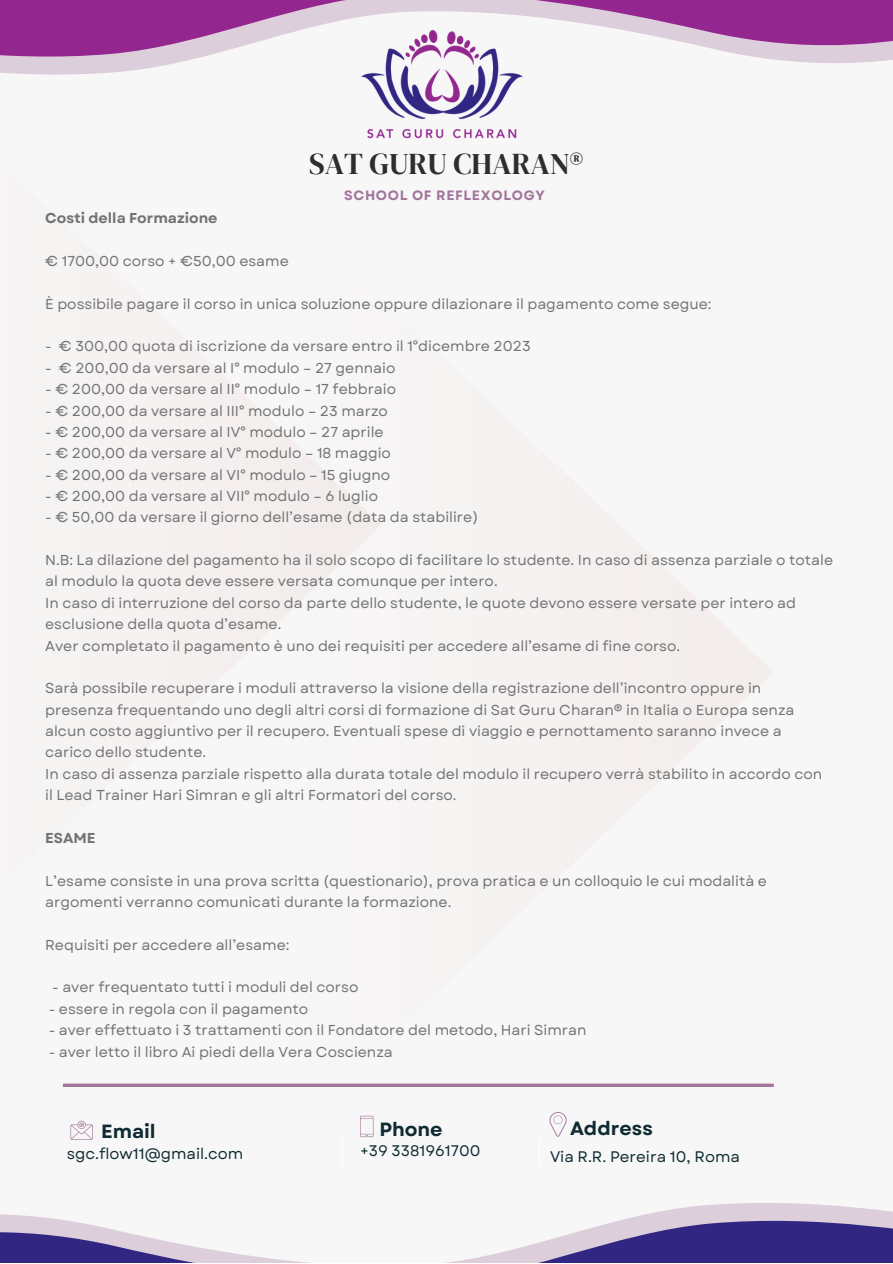
<style>
.page{position:relative;width:893px;height:1264px;background:#fff}
.page>*{position:absolute;margin:0;border:0;box-sizing:border-box;transform-origin:0 0}
.t1{font:30px "DM Serif Display";color:#2c2d2d}
.t2{font:700 19.05px "Garet";color:#0f2c33}
.t3{font:15.3px "Garet";color:#0f2c33}
.t4{font:14.4px "Garet";color:#737373}
.t5{font:700 14.4px "Garet";color:#737373}
.t6{font:700 13.5px "Garet";letter-spacing:.05em;color:#a2769c}
</style>
<div class="page">
<div style="left:0;top:0;width:892px;height:1262px;background:#f8f7f7"></div>
<hr style="left:341px;top:1136px;width:2px;height:31px;background:#fff">
<hr style="left:538px;top:1136px;width:1px;height:31px;background:#fff">
<svg style="left:0;top:57px;width:892px;height:18px"></svg>
<svg style="left:0;top:0;width:892px;height:57px"></svg>
<svg style="left:0;top:1203px;width:892px;height:17px"></svg>
<svg style="left:0;top:1220px;width:892px;height:42px"></svg>
<img style="left:361px;top:30px;width:161px;height:109px">
<svg style="left:70px;top:1120px;width:23px;height:19px"></svg>
<svg style="left:360px;top:1115px;width:13px;height:22px"></svg>
<svg style="left:549px;top:1112px;width:17px;height:24px"></svg>
<hr style="left:63px;top:1083px;width:710px;height:3px;background:#a2769c">
<p class="t1" style="left:309px;top:143px;width:268px">SAT GURU CHARAN®️</p>
<p class="t6" style="left:344px;top:186px;width:202px">SCHOOL OF REFLEXOLOGY</p>
<p class="t5" style="left:45px;top:208px;width:174px">Costi della Formazione</p>
<p class="t4" style="left:45px;top:250px;width:245px">€ 1700,00 corso + €50,00 esame</p>
<p class="t4" style="left:45px;top:293px;width:668px">È possibile pagare il corso in unica soluzione oppure dilazionare il pagamento come segue:</p>
<p class="t4" style="left:45px;top:336px;width:487px">- € 300,00 quota di iscrizione da versare entro il 1°dicembre 2023</p>
<p class="t4" style="left:45px;top:357px;width:351px">- € 200,00 da versare al I° modulo – 27 gennaio</p>
<p class="t4" style="left:45px;top:379px;width:352px">- € 200,00 da versare al II° modulo – 17 febbraio</p>
<p class="t4" style="left:45px;top:400px;width:344px">- € 200,00 da versare al III° modulo – 23 marzo</p>
<p class="t4" style="left:45px;top:421px;width:340px">- € 200,00 da versare al IV° modulo – 27 aprile</p>
<p class="t4" style="left:45px;top:443px;width:347px">- € 200,00 da versare al V° modulo – 18 maggio</p>
<p class="t4" style="left:45px;top:464px;width:346px">- € 200,00 da versare al VI° modulo – 15 giugno</p>
<p class="t4" style="left:45px;top:485px;width:334px">- € 200,00 da versare al VII° modulo – 6 luglio</p>
<p class="t4" style="left:45px;top:507px;width:434px">- € 50,00 da versare il giorno dell’esame (data da stabilire)</p>
<p class="t4" style="left:45px;top:549px;width:789px">N.B: La dilazione del pagamento ha il solo scopo di facilitare lo studente. In caso di assenza parziale o totale</p>
<p class="t4" style="left:45px;top:571px;width:454px">al modulo la quota deve essere versata comunque per intero.</p>
<p class="t4" style="left:45px;top:592px;width:752px">In caso di interruzione del corso da parte dello studente, le quote devono essere versate per intero ad</p>
<p class="t4" style="left:45px;top:614px;width:238px">esclusione della quota d’esame.</p>
<p class="t4" style="left:45px;top:635px;width:636px">Aver completato il pagamento è uno dei requisiti per accedere all’esame di fine corso.</p>
<p class="t4" style="left:45px;top:678px;width:717px">Sarà possibile recuperare i moduli attraverso la visione della registrazione dell’incontro oppure in</p>
<p class="t4" style="left:45px;top:699px;width:750px">presenza frequentando uno degli altri corsi di formazione di Sat Guru Charan® in Italia o Europa senza</p>
<p class="t4" style="left:45px;top:720px;width:738px">alcun costo aggiuntivo per il recupero. Eventuali spese di viaggio e pernottamento saranno invece a</p>
<p class="t4" style="left:45px;top:742px;width:162px">carico dello studente.</p>
<p class="t4" style="left:45px;top:763px;width:778px">In caso di assenza parziale rispetto alla durata totale del modulo il recupero verrà stabilito in accordo con</p>
<p class="t4" style="left:45px;top:784px;width:413px">il Lead Trainer Hari Simran e gli altri Formatori del corso.</p>
<p class="t5" style="left:45px;top:827px;width:52px">ESAME</p>
<p class="t4" style="left:45px;top:870px;width:723px">L’esame consiste in una prova scritta (questionario), prova pratica e un colloquio le cui modalità e</p>
<p class="t4" style="left:45px;top:891px;width:407px">argomenti verranno comunicati durante la formazione.</p>
<p class="t4" style="left:45px;top:934px;width:246px">Requisiti per accedere all’esame:</p>
<p class="t4" style="left:52px;top:977px;width:307px">- aver frequentato tutti i moduli del corso</p>
<p class="t4" style="left:49px;top:998px;width:261px">- essere in regola con il pagamento</p>
<p class="t4" style="left:49px;top:1019px;width:539px">- aver effettuato i 3 trattamenti con il Fondatore del metodo, Hari Simran</p>
<p class="t4" style="left:49px;top:1041px;width:345px">- aver letto il libro Ai piedi della Vera Coscienza</p>
<p class="t2" style="left:101px;top:1117px;width:56px">Email</p>
<p class="t2" style="left:570px;top:1114px;width:84px">Address</p>
<p class="t2" style="left:379px;top:1115px;width:65px">Phone</p>
<p class="t3" style="left:67px;top:1142px;width:178px">sgc.flow11@gmail.com</p>
<p class="t3" style="left:360px;top:1139px;width:122px">+39 3381961700</p>
<p class="t3" style="left:550px;top:1145px;width:191px">Via R.R. Pereira 10, Roma</p>
</div>
